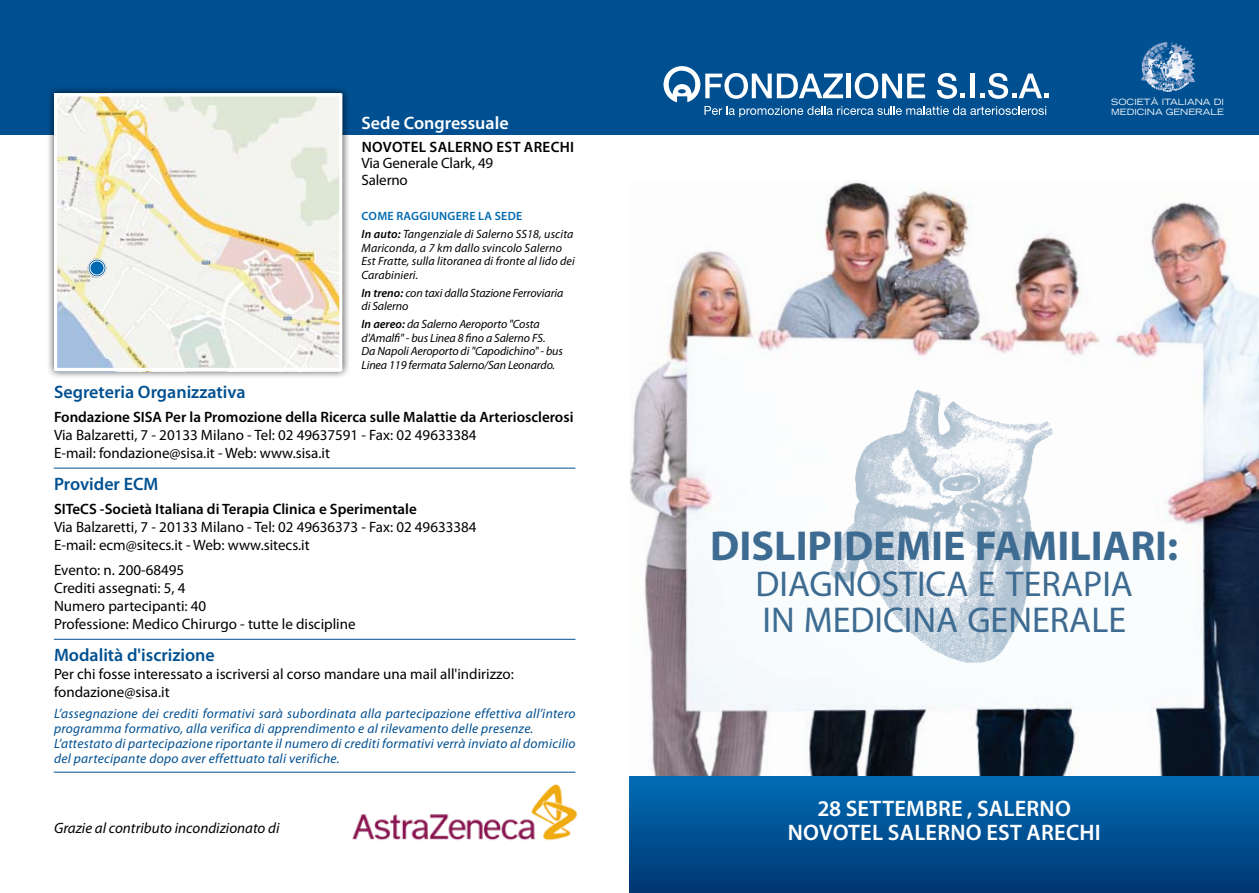
<style>
.page{position:relative;width:1259px;height:893px;background:#fff}
.page>*{position:absolute;margin:0;border:0;box-sizing:border-box;transform-origin:0 0}
.t1{font:700 42px "Myriad Pro";color:#3d6b91}
.t2{font:36px/36px "Myriad Pro";color:#3d6b91}
.t3{font:600 22.5px/24px "Myriad Pro";letter-spacing:.01em;color:#fff}
.t4{font:600 18px "Myriad Pro";color:#005091}
.t5{font:600 18px "Myriad Pro";color:#fff}
.t6{font:15px/18px "Myriad Pro";color:#000}
.t7{font:600 15px "Myriad Pro";color:#000}
.t8{font:italic 15px "Myriad Pro";color:#000}
.t9{font:italic 13.5px/15px "Myriad Pro";letter-spacing:.02em;color:#005091}
.t10{font:italic 12px/13.5px "Myriad Pro";letter-spacing:-.01em;color:#000}
.t11{font:italic 12px/13.5px "Myriad Pro";letter-spacing:.01em;color:#000}
.t12{font:600 12px "Myriad Pro";letter-spacing:.02em;color:#006ab2}
.t13{font:expanded 8.7px/10.4px "Trade Gothic LH";color:#fff}
.s1{font-weight:600;font-style:normal;color:#006ab2}
.s2{font-weight:600}
</style>
<div class="page">
<div style="left:0;top:0;width:1259px;height:135px;background:#005091"></div>
<img style="left:629px;top:181px;width:630px;height:595px">
<div style="left:629px;top:776px;width:630px;height:117px;background:linear-gradient(to bottom,#006cb4,#003672)"></div>
<img style="left:819px;top:386px;width:243px;height:293px">
<svg style="left:663px;top:66px;width:386px;height:51px"></svg>
<img style="left:352px;top:772px;width:226px;height:69px">
<hr style="left:54px;top:772px;width:521px;height:1px;background:#005091">
<hr style="left:54px;top:468px;width:521px;height:1px;background:#005091">
<hr style="left:54px;top:639px;width:521px;height:1px;background:#005091">
<div style="left:46px;top:85px;width:304px;height:294px;background:#000;opacity:.75"></div>
<img style="left:58px;top:97px;width:280px;height:270px">
<div style="left:54px;top:93px;width:288px;height:278px;border:3px solid #fff"></div>
<div style="left:89px;top:260px;width:16px;height:16px;background:#006ab2;border-radius:50%"></div>
<div style="left:88px;top:259px;width:18px;height:18px;border:3px solid #005091;border-radius:50%"></div>
<div style="left:88px;top:259px;width:18px;height:18px;border:1px solid #fff;border-radius:50%"></div>
<div style="left:89px;top:260px;width:15px;height:15px;border:1px solid #fff;border-radius:50%"></div>
<img style="left:1140px;top:42px;width:54px;height:49px">
<p class="t5" style="left:361px;top:112px;width:149px">Sede Congressuale</p>
<p class="t7" style="left:362px;top:137px;width:40px">Novotel</p>
<p class="t7" style="left:430px;top:137px;width:19px">Salerno</p>
<p class="t7" style="left:496px;top:137px;width:79px">Est Arechi</p>
<p class="t6" style="left:361px;top:154px;width:133px;line-height:16.5px">Via Generale Clark, 49<br>Salerno</p>
<p class="t12" style="left:362px;top:209px;width:9px">Come</p>
<p class="t12" style="left:396px;top:209px;width:67px">raggiungere</p>
<p class="t11" style="left:361px;top:207px;width:213px;line-height:18px;text-indent:117px"><span class="s1">la sede<br></span><span class="s2">In auto:</span> Tangenziale di Salerno SS18, uscita</p>
<p class="t11" style="left:361px;top:241px;width:215px">Mariconda, a 7 km dallo svincolo Salerno<br>Est Fratte, sulla litoranea di fronte al lido dei<br>Carabinieri.</p>
<p class="t10" style="left:361px;top:286px;width:203px"><span class="s2">In treno:</span> con taxi dalla Stazione Ferroviaria di Salerno</p>
<p class="t10" style="left:361px;top:317px;width:203px"><span class="s2">In aereo:</span> da Salerno Aeroporto "Costa d'Amalfi" - bus Linea 8 fino a Salerno FS.<br>Da Napoli Aeroporto di "Capodichino" - bus Linea 119 fermata Salerno/San Leonardo.</p>
<p class="t4" style="left:54px;top:381px;width:193px">Segreteria Organizzativa</p>
<p class="t7" style="left:54px;top:408px;width:521px">Fondazione SISA Per la Promozione della Ricerca sulle Malattie da Arteriosclerosi</p>
<p class="t6" style="left:54px;top:426px;width:424px">Via Balzaretti, 7 - 20133 Milano - Tel: 02 49637591 - Fax: 02 49633384<br>E-mail: fondazione@sisa.it - Web: www.sisa.it</p>
<p class="t4" style="left:54px;top:472px;width:106px">Provider ECM</p>
<p class="t7" style="left:54px;top:499px;width:364px">SITeCS -Società Italiana di Terapia Clinica e Sperimentale</p>
<p class="t6" style="left:54px;top:518px;width:424px">Via Balzaretti, 7 - 20133 Milano - Tel: 02 49636373 - Fax: 02 49633384<br>E-mail: ecm@sitecs.it - Web: www.sitecs.it</p>
<p class="t6" style="left:54px;top:561px;width:303px">Evento: n. 200-68495<br>Crediti assegnati: 5, 4<br>Numero partecipanti: 40<br>Professione: Medico Chirurgo - tutte le discipline</p>
<p class="t4" style="left:54px;top:643px;width:162px">Modalità d'iscrizione</p>
<p class="t6" style="left:54px;top:665px;width:461px">Per chi fosse interessato a iscriversi al corso mandare una mail all'indirizzo: fondazione@sisa.it</p>
<p class="t9" style="left:54px;top:706px;width:523px">L’assegnazione dei crediti formativi sarà subordinata alla partecipazione effettiva all’intero programma formativo, alla verifica di apprendimento e al rilevamento delle presenze.<br>L’attestato di partecipazione riportante il numero di crediti formativi verrà inviato al domicilio del partecipante dopo aver effettuato tali verifiche.</p>
<p class="t8" style="left:54px;top:818px;width:227px">Grazie al contributo incondizionato di</p>
<p class="t13" style="left:1111px;top:96px;width:114px">SOCIETÀ ITALIANA DI<br>MEDICINA GENERALE</p>
<h1 class="t1" style="left:710px;top:519px;width:469px">DISLIPIDEMIE FAMILIARI:</h1>
<h2 class="t2" style="left:755px;top:566px;width:379px">DIAGNOSTICA E TERAPIA<br>IN MEDICINA GENERALE</h2>
<h3 class="t3" style="left:787px;top:795px;width:285px;text-indent:30px">28 SETTEMBRE , SALERNO<br>Novotel</h3>
<h3 class="t3" style="left:888px;top:819px;width:27px">Salerno</h3>
<h3 class="t3" style="left:986px;top:819px;width:116px">Est Arechi</h3>
</div>
